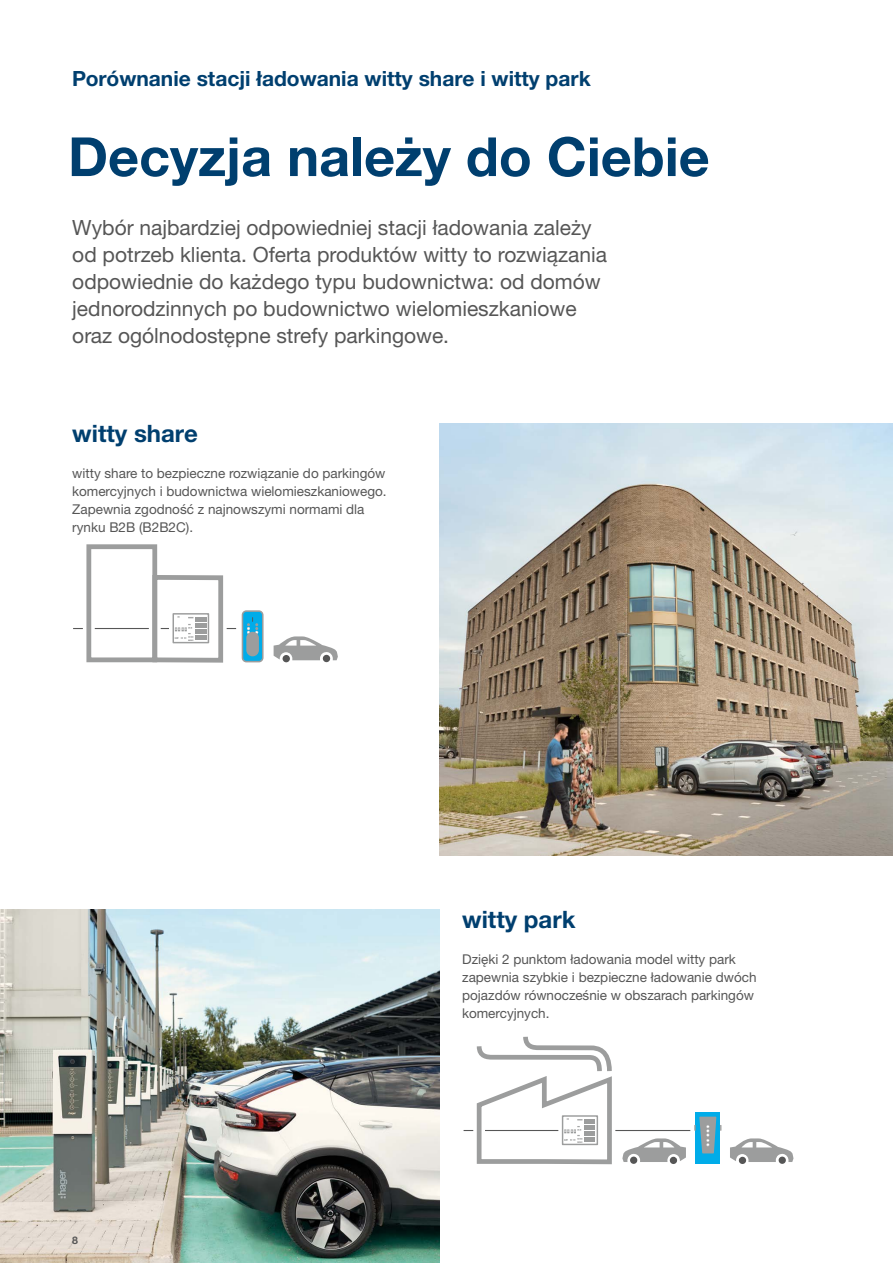
<style>
.page{position:relative;width:893px;height:1263px;background:#fff}
.page>*{position:absolute;margin:0;border:0;box-sizing:border-box;transform-origin:0 0}
.hager_Headline_36pt{font:700 54px "Helvetica Neue LTW1 G";color:#003f6f}
.hager_Headline_16pt{font:700 24px "Helvetica Neue LTW1 G";color:#003f6f}
.hager_Teaser_text_14{font:21px/27px "Helvetica Neue LTW1 G";color:#565656}
.hager_Running_Title{font:700 21px "Helvetica Neue LTW1 G";color:#003f6f}
.hager_Copy_text_9pt{font:13.5px/18px "Helvetica Neue LTW1 G";color:#565656}
.t1{font:700 10.5px "Helvetica Neue LTW1 G";color:#565656}
</style>
<div class="page">
<img style="left:0;top:910px;width:439px;height:353px">
<img style="left:439px;top:424px;width:454px;height:432px">
<div style="left:152px;top:575px;width:71px;height:88px;border:5px solid #9c9d9d"></div>
<div style="left:173px;top:613px;width:36px;height:30px;border:1px solid #9c9d9d"></div>
<hr style="left:195px;top:617px;width:11px;height:4px;background:#9c9d9d">
<div style="left:195px;top:623px;width:11px;height:5px;background:#9c9d9d"></div>
<div style="left:195px;top:629px;width:11px;height:5px;background:#9c9d9d"></div>
<div style="left:195px;top:635px;width:11px;height:5px;background:#9c9d9d"></div>
<svg style="left:175px;top:624px;width:19px;height:17px"></svg>
<div style="left:86px;top:544px;width:71px;height:118px;border:5px solid #9c9d9d"></div>
<hr style="left:95px;top:628px;width:54px;height:1px;background:#565656">
<svg style="left:242px;top:610px;width:22px;height:52px"></svg>
<div style="left:246px;top:632px;width:13px;height:24px;background:#9c9d9d;border-radius:6px"></div>
<svg style="left:274px;top:636px;width:64px;height:26px"></svg>
<div style="left:696px;top:1112px;width:24px;height:52px;background:#00ace9"></div>
<svg style="left:694px;top:1116px;width:27px;height:37px"></svg>
<svg style="left:464px;top:1037px;width:148px;height:128px"></svg>
<hr style="left:615px;top:1130px;width:75px;height:1px;background:#565656">
<svg style="left:622px;top:1138px;width:64px;height:26px"></svg>
<svg style="left:730px;top:1138px;width:63px;height:26px"></svg>
<p class="hager_Running_Title" style="left:72px;top:66px;width:520px">Porównanie stacji ładowania witty share i witty park</p>
<p class="hager_Headline_36pt" style="left:68px;top:123px;width:643px">Decyzja należy do Ciebie</p>
<p class="hager_Teaser_text_14" style="left:72px;top:213px;width:536px">Wybór najbardziej odpowiedniej stacji ładowania zależy od potrzeb klienta. Oferta produktów witty to rozwiązania odpowiednie do każdego typu budownictwa: od domów jednorodzinnych po budownictwo wielomieszkaniowe oraz ogólnodostępne strefy parkingowe.</p>
<p class="hager_Headline_16pt" style="left:72px;top:418px;width:127px">witty share</p>
<p class="hager_Copy_text_9pt" style="left:72px;top:464px;width:316px">witty share to bezpieczne rozwiązanie do parkingów komercyjnych i budownictwa wielomieszkaniowego.<br>Zapewnia zgodność z najnowszymi normami dla rynku B2B (B2B2C).</p>
<p class="t1" style="left:72px;top:1233px;width:7px">8</p>
<p class="hager_Headline_16pt" style="left:462px;top:904px;width:115px">witty park</p>
<p class="hager_Copy_text_9pt" style="left:462px;top:950px;width:296px">Dzięki 2 punktom ładowania model witty park zapewnia szybkie i bezpieczne ładowanie dwóch pojazdów równocześnie w obszarach parkingów komercyjnych.</p>
</div>
